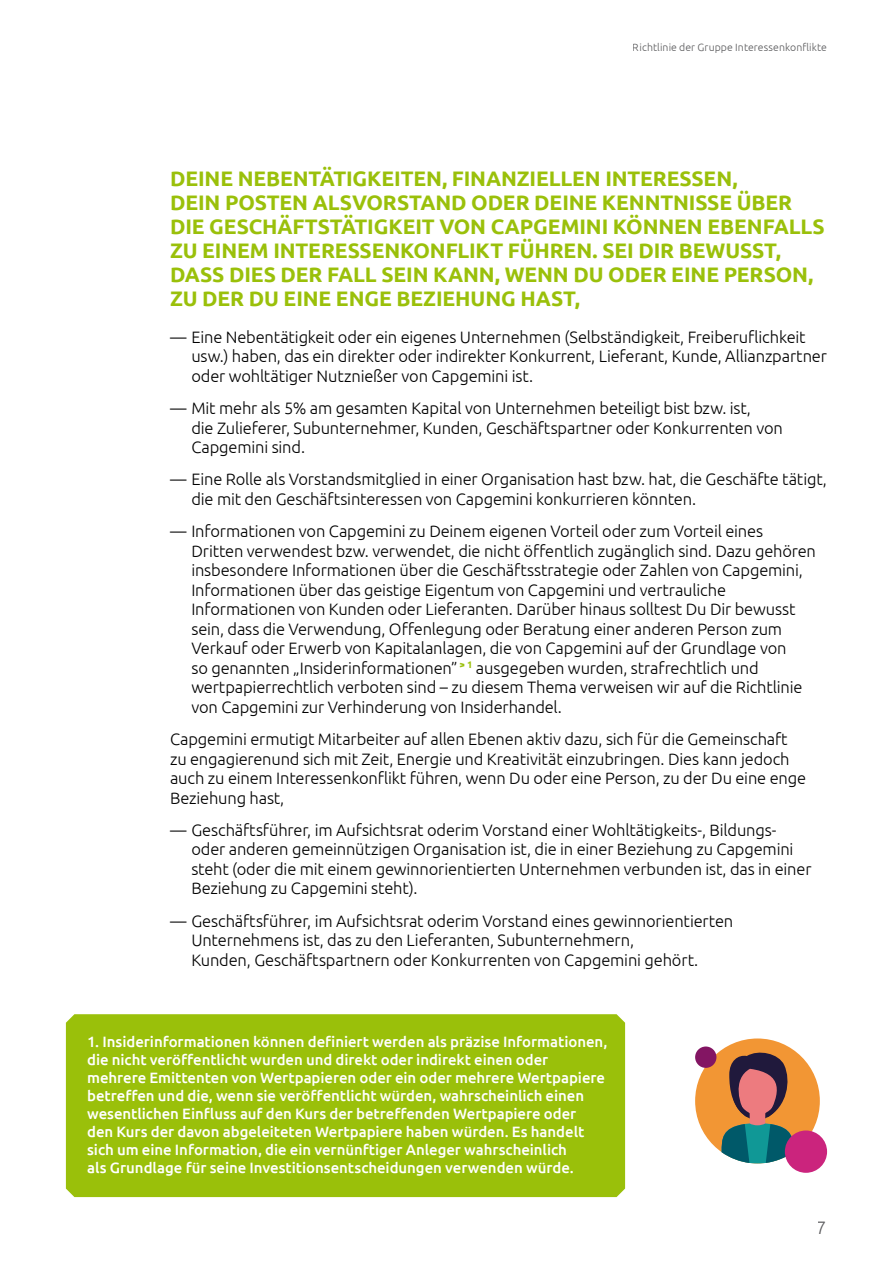
<style>
.page{position:relative;width:893px;height:1263px;background:#fff}
.page>*{position:absolute;margin:0;border:0;box-sizing:border-box;transform-origin:0 0}
.t1{font:700 21px/24px "Ubuntu";letter-spacing:-.005em;color:#9ac00a}
.t2{font:300 18px "Ubuntu";color:#58585a}
.t3{font:300 16.5px/19.5px "Ubuntu";letter-spacing:-.01em;color:#000}
.t4{font:500 15px/18px "Ubuntu";letter-spacing:-.005em;color:#fff}
.t5{font:300 10.5px "Ubuntu";letter-spacing:.01em;color:#58585a}
</style>
<div class="page">
<div style="left:695px;top:1038px;width:125px;height:125px;background:#f29634;border-radius:50%"></div>
<svg style="left:721px;top:1049px;width:73px;height:114px"></svg>
<div style="left:695px;top:1046px;width:21px;height:22px;background:#831563;border-radius:50%"></div>
<div style="left:785px;top:1130px;width:42px;height:43px;background:#cb247d;border-radius:50%"></div>
<div style="left:66px;top:1014px;width:559px;height:183px;background:#9ac00a"></div>
<p class="t5" style="left:633px;top:41px;width:196px">Richtlinie der Gruppe Interessenkonflikte</p>
<p class="t1" style="left:170px;top:167px;width:656px">DEINE NEBENTÄTIGKEITEN, FINANZIELLEN INTERESSEN,<br>DEIN POSTEN ALSVORSTAND ODER DEINE KENNTNISSE ÜBER DIE GESCHÄFTSTÄTIGKEIT VON CAPGEMINI KÖNNEN EBENFALLS ZU EINEM INTERESSENKONFLIKT FÜHREN. SEI DIR BEWUSST, DASS DIES DER FALL SEIN KANN, WENN DU ODER EINE PERSON, ZU DER DU EINE ENGE BEZIEHUNG HAST,</p>
<p class="t3" style="left:191px;top:327px;width:637px;text-indent:-21px">— Eine Nebentätigkeit oder ein eigenes Unternehmen (Selbständigkeit, Freiberuflichkeit usw.) haben, das ein direkter oder indirekter Konkurrent, Lieferant, Kunde, Allianzpartner oder wohltätiger Nutznießer von Capgemini ist.</p>
<p class="t3" style="left:191px;top:398px;width:593px;text-indent:-21px">— Mit mehr als 5% am gesamten Kapital von Unternehmen beteiligt bist bzw. ist,<br>die Zulieferer, Subunternehmer, Kunden, Geschäftspartner oder Konkurrenten von<br>Capgemini sind.</p>
<p class="t3" style="left:191px;top:469px;width:637px;text-indent:-21px">— Eine Rolle als Vorstandsmitglied in einer Organisation hast bzw. hat, die Geschäfte tätigt, die mit den Geschäftsinteressen von Capgemini konkurrieren könnten.</p>
<p class="t3" style="left:191px;top:521px;width:626px;text-indent:-21px">— Informationen von Capgemini zu Deinem eigenen Vorteil oder zum Vorteil eines Dritten verwendest bzw. verwendet, die nicht öffentlich zugänglich sind. Dazu gehören insbesondere Informationen über die Geschäftsstrategie oder Zahlen von Capgemini, Informationen über das geistige Eigentum von Capgemini und vertrauliche Informationen von Kunden oder Lieferanten. Darüber hinaus solltest Du Dir bewusst sein, dass die Verwendung, Offenlegung oder Beratung einer anderen Person zum Verkauf oder Erwerb von Kapitalanlagen, die von Capgemini auf der Grundlage von<br>so genannten „Insiderinformationen” <sup>&gt;</sup> <sup>1</sup> ausgegeben wurden, strafrechtlich und wertpapierrechtlich verboten sind – zu diesem Thema verweisen wir auf die Richtlinie von Capgemini zur Verhinderung von Insiderhandel.</p>
<p class="t3" style="left:170px;top:729px;width:638px">Capgemini ermutigt Mitarbeiter auf allen Ebenen aktiv dazu, sich für die Gemeinschaft zu engagierenund sich mit Zeit, Energie und Kreativität einzubringen. Dies kann jedoch auch zu einem Interessenkonflikt führen, wenn Du oder eine Person, zu der Du eine enge Beziehung hast,</p>
<p class="t3" style="left:191px;top:820px;width:622px;text-indent:-21px">— Geschäftsführer, im Aufsichtsrat oderim Vorstand einer Wohltätigkeits-, Bildungs&shy;oder anderen gemeinnützigen Organisation ist, die in einer Beziehung zu Capgemini steht (oder die mit einem gewinnorientierten Unternehmen verbunden ist, das in einer Beziehung zu Capgemini steht).</p>
<p class="t3" style="left:191px;top:910px;width:543px;text-indent:-21px">— Geschäftsführer, im Aufsichtsrat oderim Vorstand eines gewinnorientierten<br>Unternehmens ist, das zu den Lieferanten, Subunternehmern,<br>Kunden, Geschäftspartnern oder Konkurrenten von Capgemini gehört.</p>
<p class="t4" style="left:87px;top:1032px;width:522px">1. Insiderinformationen können definiert werden als präzise Informationen, die nicht veröffentlicht wurden und direkt oder indirekt einen oder mehrere Emittenten von Wertpapieren oder ein oder mehrere Wertpapiere betreffen und die, wenn sie veröffentlicht würden, wahrscheinlich einen wesentlichen Einfluss auf den Kurs der betreffenden Wertpapiere oder<br>den Kurs der davon abgeleiteten Wertpapiere haben würden. Es handelt sich um eine Information, die ein vernünftiger Anleger wahrscheinlich<br>als Grundlage für seine Investitionsentscheidungen verwenden würde.</p>
<p class="t2" style="left:817px;top:1217px;width:12px">7</p>
</div>
